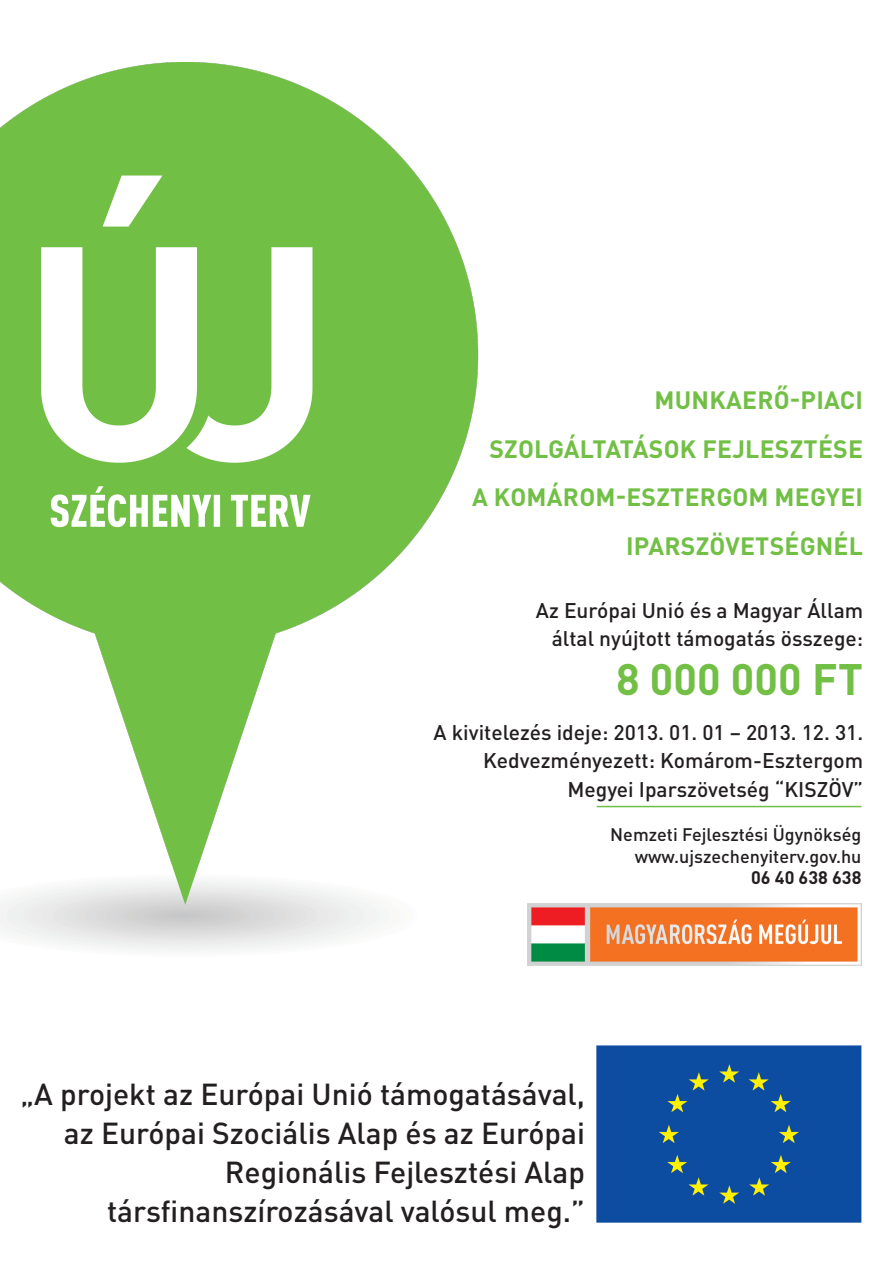
<style>
.page{position:relative;width:893px;height:1263px;background:#fff}
.page>*{position:absolute;margin:0;border:0;box-sizing:border-box;transform-origin:0 0}
.t1{font:700 43.5px "DIN Pro";color:#71bf44}
.t2{font:500 30px/39px "DIN Pro";color:#231f20;text-align:right}
.t3{font:700 24.75px/48.8px "DIN Pro";letter-spacing:.01em;color:#71bf44;text-align:right}
.t4{font:500 21px/28.5px "DIN Pro";color:#231f20;text-align:right}
.t5{font:500 18px/21.6px "DIN Pro";color:#231f20;text-align:right}
.t6{font:700 18px "DIN Pro";color:#231f20}
</style>
<div class="page">
<img style="left:0;top:63px;width:528px;height:903px">
<hr style="left:597px;top:806px;width:264px;height:1px;background:#71bf44">
<svg style="left:484px;top:428px;width:44px;height:35px"></svg>
<svg style="left:466px;top:477px;width:62px;height:35px"></svg>
<img style="left:528px;top:903px;width:333px;height:63px">
<div style="left:597px;top:1045px;width:264px;height:177px;background:#0d4da1"></div>
<p class="t3" style="left:472px;top:375px;width:392px">MUNKAERŐ-PIACI<br>SZOLGÁLTATÁSOK FEJLESZTÉSE<br>A KOMÁROM-ESZTERGOM M EGYEI<br>IPARSZÖVETSÉGNÉL</p>
<p class="t4" style="left:536px;top:595px;width:329px">Az Európai Unió és a Magyar Állam által nyújtott támogatás összege:</p>
<h1 class="t1" style="left:616px;top:650px;width:248px">8 000 000 FT</h1>
<p class="t4" style="left:434px;top:717px;width:431px">A kivitelezés ideje: 2013. 01. 01 – 2013. 12. 31.<br>Kedvezményezett: Komárom-Esztergom<br>Megyei Iparszövetség “KISZÖV”</p>
<p class="t5" style="left:610px;top:823px;width:253px">Nemzeti Fejlesztési Ügynökség www.ujszechenyiterv.gov.hu</p>
<p class="t6" style="left:751px;top:865px;width:112px">06 40 638 638</p>
<h2 class="t2" style="left:21px;top:1074px;width:566px">„A projekt az Európai Unió támogatásával, az Európai Szociális Alap és az Európai Regionális Fejlesztési Alap társfinanszírozásával valósul meg.”</h2>
</div>
